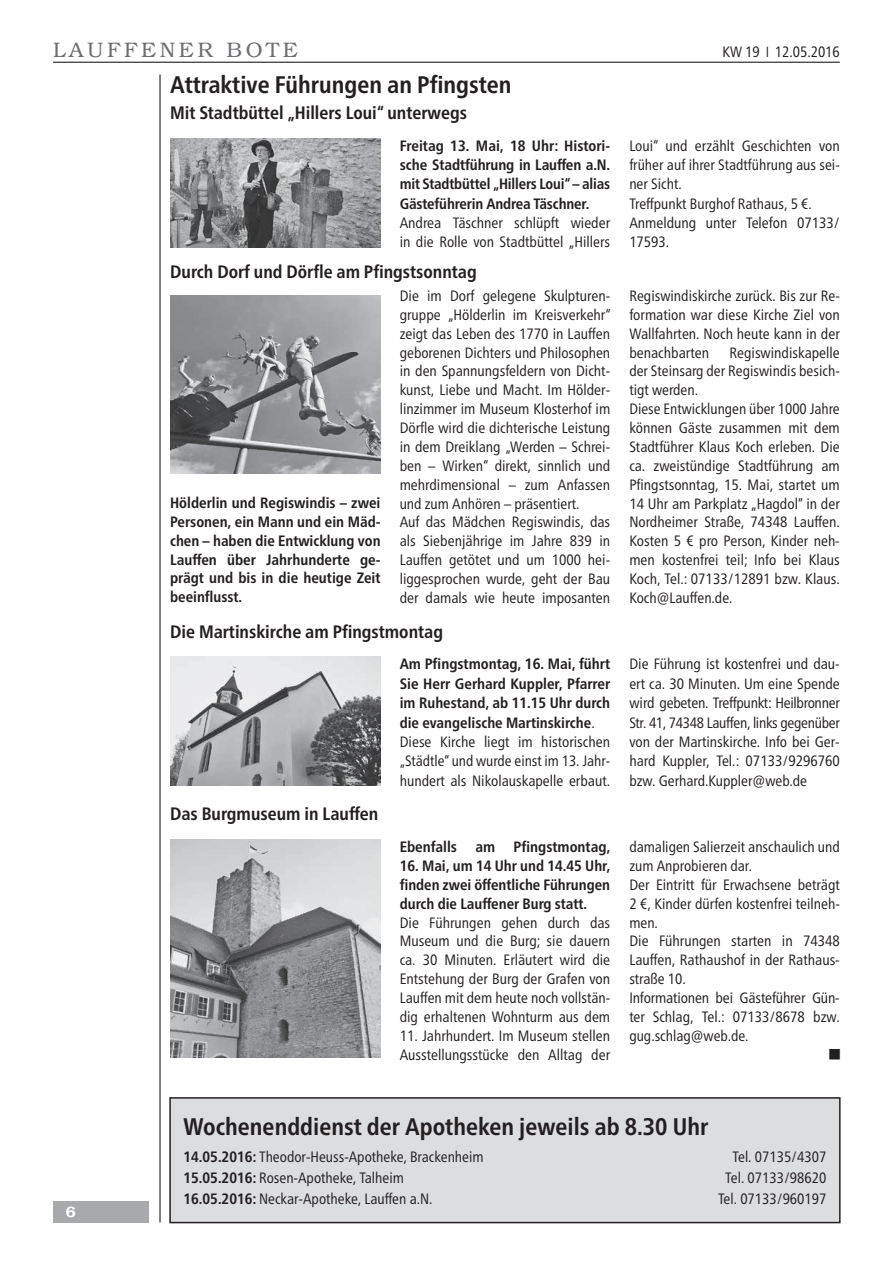
<style>
.page{position:relative;width:893px;height:1263px;background:#fff}
.page>*{position:absolute;margin:0;border:0;box-sizing:border-box;transform-origin:0 0}
.t1{font:700 condensed 24px "Frutiger Neue LTW1 G";color:#231f20}
.t2{font:300 21px "Bookman LT";letter-spacing:.17em;color:#6c6d70}
.t3{font:700 condensed 18px "Frutiger Neue LTW1 G";color:#231f20}
.t4{font:condensed 15px/18.9px "Frutiger Neue LTW1 G";color:#231f20}
.t5{font:700 condensed 15px/19.4px "Frutiger Neue LTW1 G";color:#231f20;text-align:justify}
.t6{font:600 15px "Bookman LT";color:#fff}
.t7{font:10.5px "European Pi One";color:#231f20}
.s1{font-weight:400}
.s2{font-weight:700}
</style>
<div class="page">
<hr style="left:53px;top:62px;width:787px;height:1px;background:#231f20">
<hr style="left:159px;top:74px;width:2px;height:1148px;background:#231f20">
<div style="left:53px;top:1201px;width:96px;height:21px;background:#a8a9ad"></div>
<img style="left:170px;top:138px;width:211px;height:109px">
<img style="left:170px;top:657px;width:210px;height:129px">
<img style="left:170px;top:839px;width:210px;height:218px">
<div style="left:170px;top:1098px;width:670px;height:124px;background:#dcdddf"></div>
<div style="left:169px;top:1097px;width:672px;height:126px;border:2px solid #231f20"></div>
<img style="left:171px;top:295px;width:210px;height:178px">
<h2 class="t2" style="left:53px;top:38px;width:246px">LAUFFENER BOTE</h2>
<p class="t4" style="left:722px;top:42px;width:119px">KW 19 12.05.2016</p>
<h1 class="t1" style="left:170px;top:66px;width:343px">Attraktive Führungen an Pfingsten</h1>
<p class="t3" style="left:170px;top:99px;width:298px">Mit Stadtbüttel „Hillers Loui“ unterwegs</p>
<p class="t5" style="left:400px;top:134px;width:212px">Freitag 13. Mai, 18 Uhr: Histori&shy;sche Stadtführung in Lauffen a.N. mit Stadtbüttel „Hillers Loui“ – alias Gästeführerin Andrea Täschner.</p>
<p class="t4" style="left:400px;top:212px;width:212px;line-height:19.4px">Andrea Täschner schlüpft wieder in die Rolle von Stadtbüttel „Hillers</p>
<p class="t3" style="left:170px;top:258px;width:308px">Durch Dorf und Dörfle am Pfingstsonntag</p>
<p class="t4" style="left:629px;top:135px;width:212px;line-height:19.4px">Loui“ und erzählt Geschichten von früher auf ihrer Stadtführung aus sei&shy;ner Sicht.<br>Treffpunkt Burghof Rathaus, 5 €.<br>Anmeldung unter Telefon 07133/<br>17593.</p>
<p class="t5" style="left:170px;top:492px;width:212px;line-height:18.9px">Hölderlin und Regiswindis – zwei Personen, ein Mann und ein Mäd&shy;chen – haben die Entwicklung von Lauffen über Jahrhunderte ge&shy;prägt und bis in die heutige Zeit beeinflusst.</p>
<p class="t4" style="left:400px;top:285px;width:213px">Die im Dorf gelegene Skulpturen&shy;gruppe „Hölderlin im Kreisverkehr“ zeigt das Leben des 1770 in Lauffen geborenen Dichters und Philosophen in den Spannungsfeldern von Dicht&shy;kunst, Liebe und Macht. Im Hölder&shy;linzimmer im Museum Klosterhof im Dörfle wird die dichterische Leistung in dem Dreiklang „Werden – Schrei&shy;ben – Wirken“ direkt, sinnlich und mehrdimensional – zum Anfassen und zum Anhören – präsentiert.<br>Auf das Mädchen Regiswindis, das als Siebenjährige im Jahre 839 in Lauffen getötet und um 1000 hei&shy;liggesprochen wurde, geht der Bau der damals wie heute imposanten</p>
<p class="t4" style="left:629px;top:285px;width:212px;text-align:justify">Regiswindiskirche zurück. Bis zur Re&shy;formation war diese Kirche Ziel von Wallfahrten. Noch heute kann in der benachbarten</p>
<p class="t4" style="left:629px;top:342px;width:212px;text-indent:100px">Regiswindiskapelle der Steinsarg der Regiswindis besich&shy;tigt werden.<br>Diese Entwicklungen über 1000 Jahre können Gäste zusammen mit dem<br>Stadtführer Klaus Koch erleben. Die ca. zweistündige Stadtführung am<br>Pfingstsonntag, 15. Mai, startet um<br>14 Uhr am Parkplatz „Hagdol“ in der<br>Nordheimer Straße, 74348 Lauffen.<br>Kosten 5 € pro Person, Kinder neh&shy;men kostenfrei teil; Info bei Klaus<br>Koch, Tel.: 07133/12891 bzw. Klaus.<br>Koch@Lauffen.de.</p>
<p class="t6" style="left:66px;top:1203px;width:11px">6</p>
<p class="t3" style="left:170px;top:618px;width:274px">Die Martinskirche am Pfingstmontag</p>
<p class="t5" style="left:400px;top:653px;width:212px;text-align:left">Am Pfingstmontag, 16. Mai, führt Sie Herr Gerhard Kuppler, Pfarrer im Ruhestand, ab 11.15 Uhr durch die evangelische Martinskirche<span class="s1">.<br>Diese Kirche liegt im historischen „Städtle“ und wurde einst im 13. Jahr&shy;hundert als Nikolauskapelle erbaut.</span></p>
<p class="t4" style="left:629px;top:653px;width:212px;line-height:19.4px;text-align:justify">Die Führung ist kostenfrei und dau&shy;ert ca. 30 Minuten. Um eine Spende wird gebeten. Treffpunkt: Heilbronner Str. 41, 74348 Lauffen, links gegenüber von der Martinskirche. Info bei Ger&shy;hard Kuppler, Tel.: 07133/9296760 bzw. Gerhard.Kuppler@web.de</p>
<p class="t3" style="left:170px;top:800px;width:210px">Das Burgmuseum in Lauffen</p>
<p class="t5" style="left:400px;top:836px;width:212px">Ebenfalls am Pfingstmontag,</p>
<p class="t5" style="left:400px;top:855px;width:212px;line-height:18.9px">16. Mai, um 14 Uhr und 14.45 Uhr, finden zwei öffentliche Führungen durch die Lauffener Burg statt.</p>
<p class="t4" style="left:400px;top:912px;width:212px;text-align:justify">Die Führungen gehen durch das Museum und die Burg; sie dauern ca. 30 Minuten. Erläutert wird die Entstehung der Burg der Grafen von Lauffen mit dem heute noch vollstän&shy;dig erhaltenen Wohnturm aus dem</p>
<p class="t4" style="left:400px;top:1025px;width:212px">11. Jahrhundert. Im Museum stellen<br>Ausstellungsstücke den Alltag der</p>
<p class="t4" style="left:629px;top:836px;width:212px">damaligen Salierzeit anschaulich und zum Anprobieren dar.<br>Der Eintritt für Erwachsene beträgt<br>2 €, Kinder dürfen kostenfrei teilneh&shy;men.<br>Die Führungen starten in 74348<br>Lauffen, Rathaushof in der Rathaus&shy;straße 10.<br>Informationen bei Gästeführer Gün&shy;ter Schlag, Tel.: 07133/8678 bzw. gug.schlag@web.de.</p>
<p class="t7" style="left:829px;top:1049px;width:12px">W</p>
<h1 class="t1" style="left:184px;top:1108px;width:526px">Wochenenddienst der Apotheken jeweils ab 8.30 Uhr</h1>
<p class="t4" style="left:184px;top:1146px;width:302px"><span class="s2">14.05.2016:</span> Theodor-Heuss-Apotheke, Brackenheim</p>
<p class="t4" style="left:733px;top:1146px;width:95px">Tel. 07135/4307</p>
<p class="t4" style="left:184px;top:1167px;width:222px"><span class="s2">15.05.2016:</span> Rosen-Apotheke, Talheim</p>
<p class="t4" style="left:725px;top:1167px;width:103px">Tel. 07133/98620</p>
<p class="t4" style="left:184px;top:1188px;width:250px"><span class="s2">16.05.2016:</span> Neckar-Apotheke, Lauffen a.N.</p>
<p class="t4" style="left:718px;top:1188px;width:110px">Tel. 07133/960197</p>
</div>
